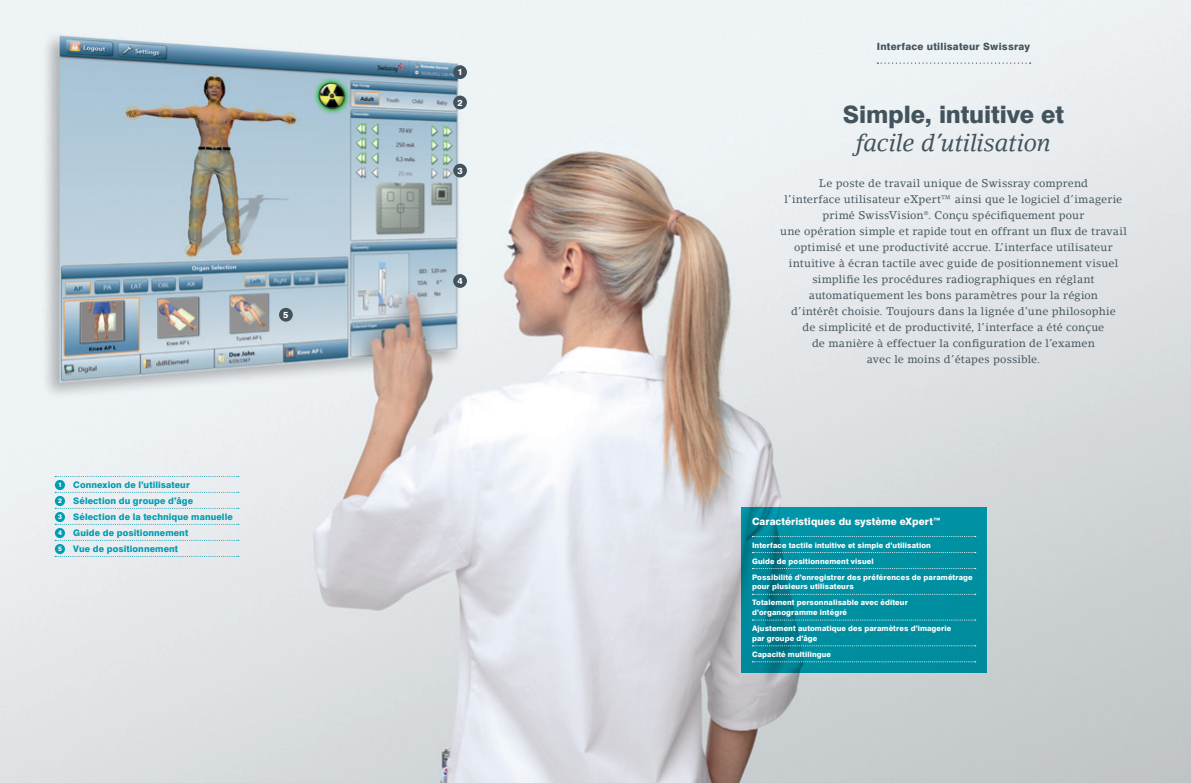
<style>
.page{position:relative;width:1191px;height:783px;background:#fff}
.page>*{position:absolute;margin:0;border:0;box-sizing:border-box;transform-origin:0 0}
.t1{font:italic 24px "Lino Letter";letter-spacing:-.015em;color:#43535d}
.t2{font:800 24px "Swiss 721 BT";letter-spacing:-.005em;color:#43535d}
.t3{font:11px/16px "Lino Letter";letter-spacing:.01em;color:#43535d;text-align:center}
.t4{font:800 10px "Swiss 721 BT";letter-spacing:.005em;color:#fff}
.t5{font:800 10px "Swiss 721 BT";letter-spacing:.025em;color:#43535d}
.t6{font:800 9px "Swiss 721 BT";letter-spacing:.01em;color:#009db2}
.t7{font:800 8.8px "Swiss 721 BT";color:#fff}
.t8{font:800 7.5px/16px "Swiss 721 BT";letter-spacing:.015em;color:#fff}
.t9{font:800 6.5px "Swiss 721 BT";color:#fff}
</style>
<div class="page">
<img style="left:0;top:0;width:1191px;height:782px">
<div style="left:453px;top:65px;width:14px;height:14px;background:#43535d;border-radius:50%"></div>
<div style="left:453px;top:96px;width:14px;height:13px;background:#43535d;border-radius:50%"></div>
<div style="left:453px;top:164px;width:14px;height:13px;background:#43535d;border-radius:50%"></div>
<div style="left:453px;top:274px;width:14px;height:14px;background:#43535d;border-radius:50%"></div>
<div style="left:279px;top:308px;width:14px;height:13px;background:#43535d;border-radius:50%"></div>
<svg style="left:877px;top:62px;width:153px;height:2px"></svg>
<svg style="left:55px;top:476px;width:184px;height:1px"></svg>
<svg style="left:55px;top:492px;width:184px;height:1px"></svg>
<svg style="left:55px;top:508px;width:184px;height:1px"></svg>
<svg style="left:55px;top:524px;width:184px;height:1px"></svg>
<svg style="left:55px;top:540px;width:184px;height:1px"></svg>
<svg style="left:55px;top:556px;width:184px;height:1px"></svg>
<div style="left:55px;top:480px;width:10px;height:10px;background:#009db2;border-radius:50%"></div>
<div style="left:55px;top:496px;width:10px;height:10px;background:#009db2;border-radius:50%"></div>
<div style="left:55px;top:512px;width:10px;height:10px;background:#009db2;border-radius:50%"></div>
<div style="left:55px;top:528px;width:10px;height:10px;background:#009db2;border-radius:50%"></div>
<div style="left:55px;top:544px;width:10px;height:10px;background:#009db2;border-radius:50%"></div>
<svg style="left:740px;top:507px;width:246px;height:165px;background:#018d9e"></svg>
<svg style="left:752px;top:536px;width:223px;height:1px"></svg>
<svg style="left:752px;top:552px;width:223px;height:1px"></svg>
<svg style="left:752px;top:568px;width:223px;height:1px"></svg>
<svg style="left:752px;top:594px;width:223px;height:1px"></svg>
<svg style="left:752px;top:619px;width:223px;height:1px"></svg>
<svg style="left:752px;top:645px;width:223px;height:1px"></svg>
<svg style="left:752px;top:661px;width:223px;height:1px"></svg>
<p class="t7" style="left:283px;top:309px;width:7px">5</p>
<p class="t9" style="left:58px;top:481px;width:5px">1</p>
<p class="t6" style="left:73px;top:479px;width:118px">Connexion de l’utilisateur</p>
<p class="t9" style="left:58px;top:497px;width:5px">2</p>
<p class="t6" style="left:73px;top:495px;width:121px">Sélection du groupe d’âge</p>
<p class="t9" style="left:58px;top:513px;width:5px">3</p>
<p class="t6" style="left:73px;top:511px;width:161px">Sélection de la technique manuelle</p>
<p class="t9" style="left:58px;top:529px;width:5px">4</p>
<p class="t6" style="left:73px;top:527px;width:116px">Guide de positionnement</p>
<p class="t9" style="left:58px;top:545px;width:5px">5</p>
<p class="t6" style="left:73px;top:543px;width:106px">Vue de positionnement</p>
<p class="t7" style="left:457px;top:67px;width:7px">1</p>
<p class="t7" style="left:457px;top:97px;width:7px">2</p>
<p class="t7" style="left:457px;top:165px;width:7px">3</p>
<p class="t7" style="left:457px;top:276px;width:7px">4</p>
<p class="t5" style="left:876px;top:40px;width:155px">Interface utilisateur Swissray</p>
<h1 class="t2" style="left:843px;top:99px;width:223px">Simple, intuitive et</h1>
<h1 class="t1" style="left:855px;top:128px;width:197px">facile d’utilisation</h1>
<p class="t3" style="left:780px;top:175px;width:348px">Le poste de travail unique de Swissray comprend<br>l’interface utilisateur eXpert™ ainsi que le logiciel d’imagerie primé SwissVision®. Conçu spécifiquement pour<br>une opération simple et rapide tout en offrant un flux de travail optimisé et une productivité accrue. L’interface utilisateur intuitive à écran tactile avec guide de positionnement visuel simplifie les procédures radiographiques en réglant automatiquement les bons paramètres pour la région<br>d’intérêt choisie. Toujours dans la lignée d’une philosophie<br>de simplicité et de productivité, l’interface a été conçue<br>de manière à effectuer la configuration de l’examen<br>avec le moins d’étapes possible.</p>
<p class="t4" style="left:752px;top:515px;width:190px">Caractéristiques du système eXpert™</p>
<p class="t8" style="left:752px;top:537px;width:222px">Interface tactile intuitive et simple d’utilisation<br>Guide de positionnement visuel<br>Possibilité d’enregistrer des préférences de paramétrage</p>
<p class="t8" style="left:752px;top:578px;width:157px">pour plusieurs utilisateurs<br>Totalement personnalisable avec éditeur</p>
<p class="t8" style="left:752px;top:604px;width:201px">d’organogramme intégré<br>Ajustement automatique des paramètres d’imagerie</p>
<p class="t8" style="left:752px;top:630px;width:81px">par groupe d’âge<br>Capacité multilingue</p>
</div>
